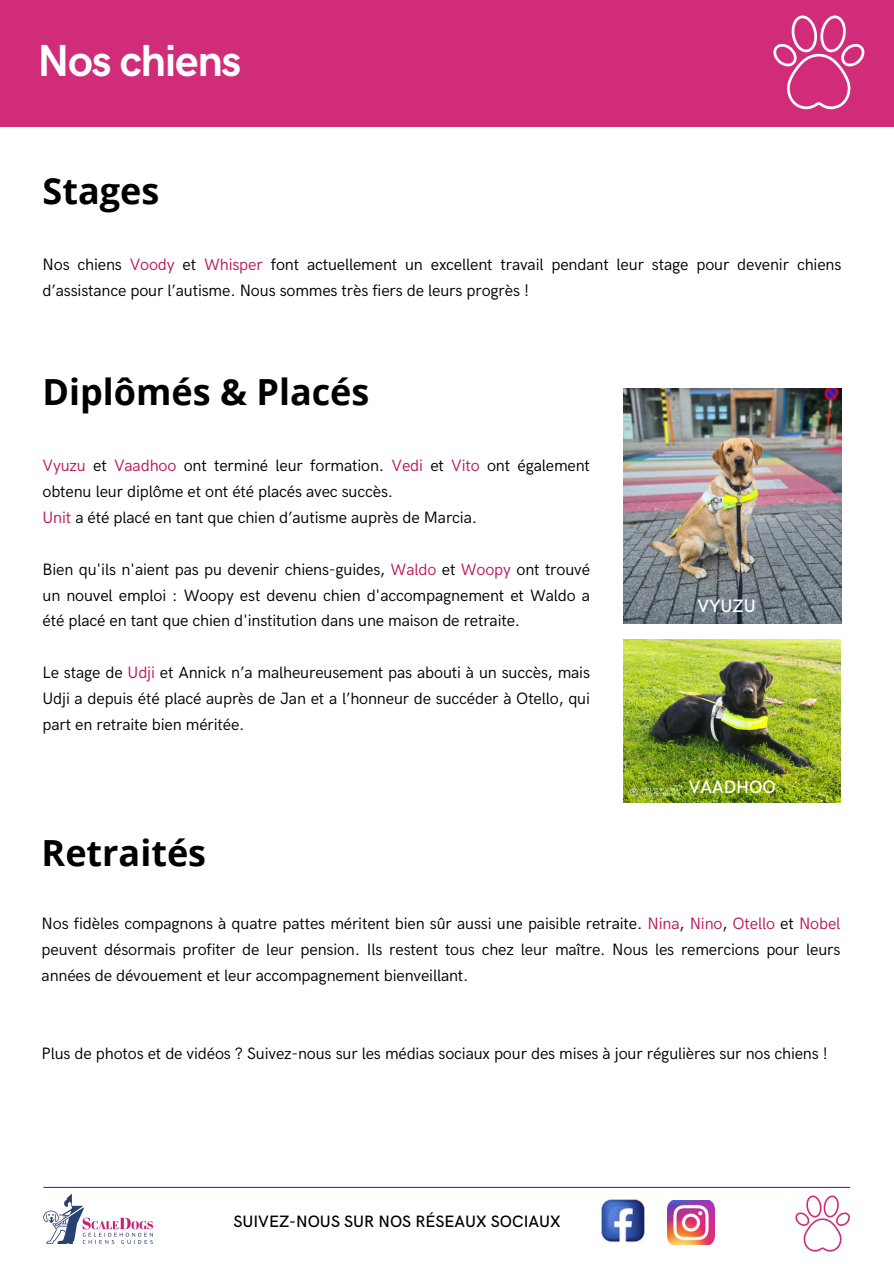
<style>
.page{position:relative;width:894px;height:1264px;background:#fff}
.page>*{position:absolute;margin:0;border:0;box-sizing:border-box;transform-origin:0 0}
.t1{font:700 45px "HK Grotesk";letter-spacing:-.03em;color:#fff}
.t2{font:700 36px "Open Sans";color:#000}
.t3{font:500 18px "HK Grotesk";color:#fff}
.t4{font:16.5px/25.8px "HK Grotesk";letter-spacing:-.01em;color:#000;text-align:justify}
.t5{font:500 16.5px "HK Grotesk";color:#000}
.s1{color:#bc175c}
</style>
<div class="page">
<div style="left:0;top:0;width:893px;height:127px;background:#d02c79"></div>
<hr style="left:43px;top:1186px;width:807px;height:1px;background:#5e17eb">
<img style="left:601px;top:1199px;width:44px;height:44px">
<img style="left:667px;top:1200px;width:47px;height:44px">
<svg style="left:795px;top:1195px;width:54px;height:57px"></svg>
<svg style="left:773px;top:15px;width:91px;height:95px"></svg>
<img style="left:43px;top:1194px;width:110px;height:48px">
<img style="left:623px;top:388px;width:218px;height:235px">
<img style="left:623px;top:639px;width:217px;height:163px">
<h1 class="t1" style="left:38px;top:35px;width:205px">Nos chiens</h1>
<p class="t2" style="left:43px;top:165px;width:118px">Stages</p>
<h2 class="t4" style="left:43px;top:252px;width:800px">Nos chiens <span class="s1">Voody</span> et <span class="s1">Whisper</span> font actuellement un excellent travail pendant leur stage pour devenir chiens d’assistance pour l’autisme. Nous sommes très fiers de leurs progrès !</h2>
<p class="t2" style="left:43px;top:366px;width:328px">Diplômés &amp; Placés</p>
<h2 class="t4" style="left:43px;top:453px;width:549px"><span class="s1">Vyuzu</span> et <span class="s1">Vaadhoo</span> ont terminé leur formation. <span class="s1">Vedi</span> et <span class="s1">Vito</span> ont également obtenu leur diplôme et ont été placés avec succès.</h2>
<p class="t4" style="left:43px;top:505px;width:436px"><span class="s1">Unit</span> a été placé en tant que chien d’autisme auprès de Marcia.</p>
<p class="t4" style="left:43px;top:557px;width:549px">Bien qu'ils n'aient pas pu devenir chiens-guides, <span class="s1">Waldo</span> et <span class="s1">Woopy</span> ont trouvé un nouvel emploi : Woopy est devenu chien d'accompagnement et Waldo a été placé en tant que chien d'institution dans une maison de retraite.</p>
<p class="t4" style="left:43px;top:660px;width:549px">Le stage de <span class="s1">Udji</span> et Annick n’a malheureusement pas abouti à un succès, mais Udji a depuis été placé auprès de Jan et a l’honneur de succéder à Otello, qui part en retraite bien méritée.</p>
<p class="t2" style="left:42px;top:827px;width:166px">Retraités</p>
<h3 class="t3" style="left:697px;top:596px;width:60px">VYUZU</h3>
<h2 class="t3" style="left:688px;top:776px;width:88px">VAADHOO</h2>
<h3 class="t4" style="left:42px;top:911px;width:800px">Nos fidèles compagnons à quatre pattes méritent bien sûr aussi une paisible retraite. <span class="s1">Nina</span>, <span class="s1">Nino</span>, <span class="s1">Otello</span> et <span class="s1">Nobel </span>peuvent désormais profiter de leur pension. Ils restent tous chez leur maître. Nous les remercions pour leurs années de dévouement et leur accompagnement bienveillant.</h3>
<p class="t4" style="left:42px;top:1040px;width:787px">Plus de photos et de vidéos ? Suivez-nous sur les médias sociaux pour des mises à jour régulières sur nos chiens !</p>
<p class="t5" style="left:233px;top:1211px;width:328px">SUIVEZ-NOUS SUR NOS RÉSEAUX SOCIAUX</p>
</div>
